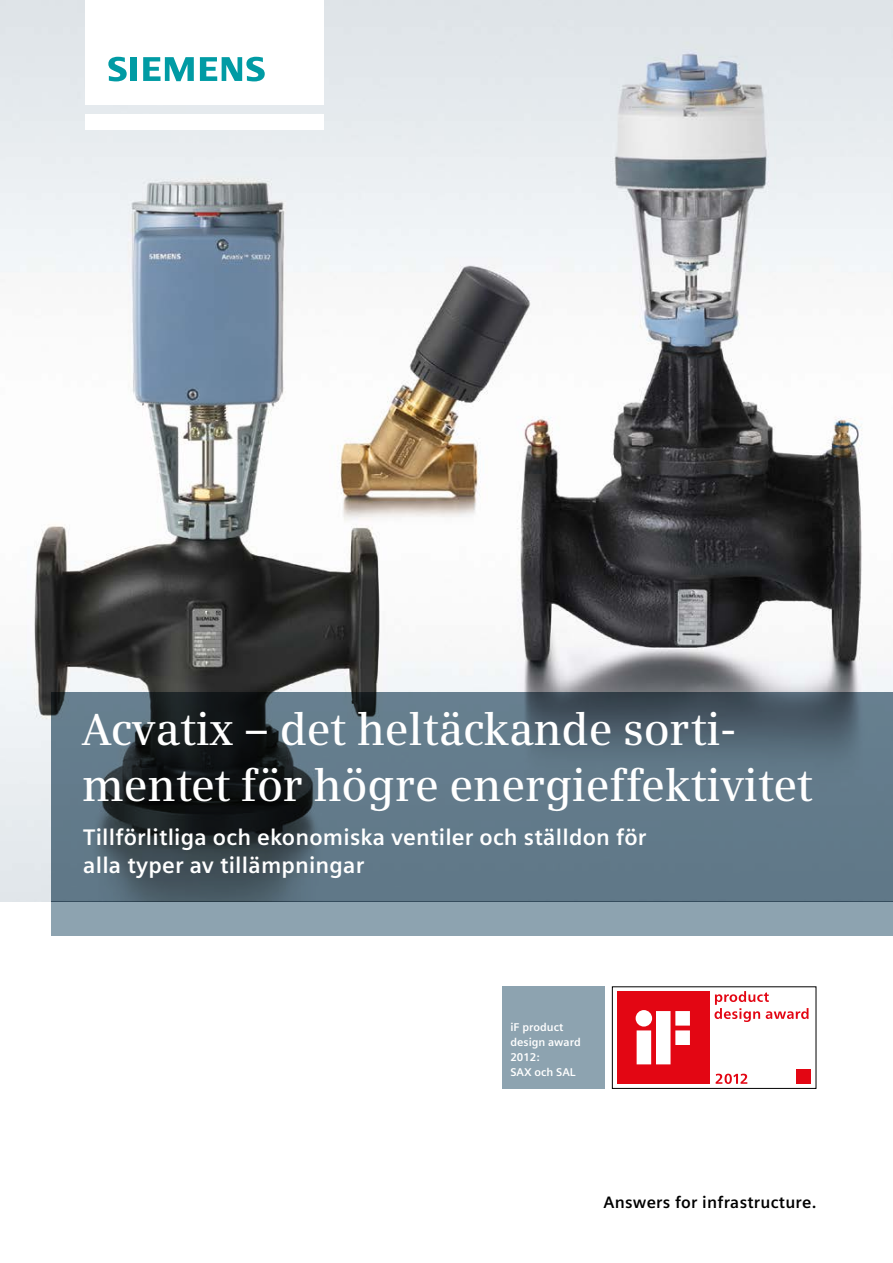
<style>
.page{position:relative;width:893px;height:1263px;background:#fff}
.page>*{position:absolute;margin:0;border:0;box-sizing:border-box;transform-origin:0 0}
.t1{font:600 45px/55.3px "Siemens Serif";letter-spacing:-.005em;color:#fff}
.t2{font:700 22.5px/27.6px "Siemens Sans";letter-spacing:.01em;color:#fff}
.t3{font:700 16.5px "Siemens Sans";letter-spacing:.015em;color:#000}
.t4{font:700 11.25px/14.9px "Siemens Sans";color:#fff}
</style>
<div class="page">
<img style="left:0;top:0;width:893px;height:901px">
<div style="left:85px;top:114px;width:238px;height:16px;background:#fff"></div>
<div style="left:85px;top:0;width:238px;height:105px;background:#fff"></div>
<svg style="left:108px;top:57px;width:19px;height:24px"></svg>
<div style="left:130px;top:57px;width:7px;height:24px;background:#009ba4"></div>
<svg style="left:143px;top:57px;width:51px;height:24px"></svg>
<svg style="left:200px;top:57px;width:65px;height:24px"></svg>
<svg style="left:816px;top:691px;width:77px;height:210px;background:#5f7685"></svg>
<div style="left:51px;top:901px;width:842px;height:34px;background:#8da3b0"></div>
<svg style="left:51px;top:578px;width:765px;height:324px;background:#606d75"></svg>
<div style="left:617px;top:992px;width:92px;height:92px;background:#e30613"></div>
<svg style="left:636px;top:1010px;width:54px;height:54px"></svg>
<div style="left:797px;top:1069px;width:14px;height:15px;background:#e30613"></div>
<svg style="left:714px;top:991px;width:95px;height:31px"></svg>
<svg style="left:716px;top:1074px;width:31px;height:10px"></svg>
<div style="left:612px;top:986px;width:204px;height:103px;border:1px solid #000"></div>
<div style="left:502px;top:986px;width:102px;height:103px;background:#8da3b0"></div>
<h1 class="t1" style="left:82px;top:702px;width:732px">Acvatix – det heltäckande sorti&shy;mentet för högre energieffektivitet</h1>
<p class="t2" style="left:83px;top:824px;width:565px">Tillförlitliga och ekonomiska ventiler och ställdon för alla typer av tillämpningar</p>
<p class="t4" style="left:510px;top:1020px;width:72px">iF product design award<br>2012:<br>SAX och SAL</p>
<p class="t3" style="left:603px;top:1192px;width:214px">Answers for infrastructure.</p>
</div>
